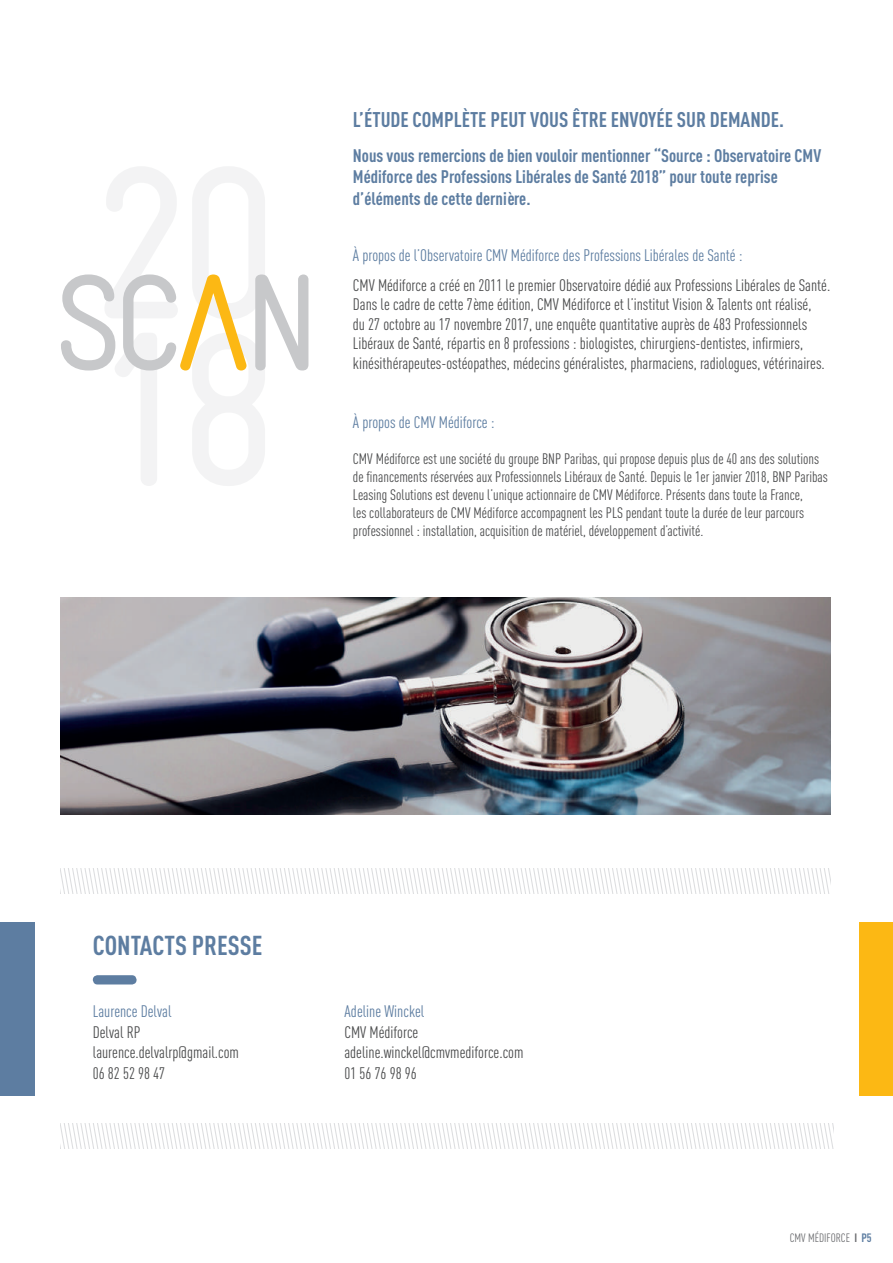
<style>
.page{position:relative;width:893px;height:1263px;background:#fff}
.page>*{position:absolute;margin:0;border:0;box-sizing:border-box;transform-origin:0 0}
.t1{font:700 27px "DIN Cond";color:#5d7da1}
.t2{font:700 21px "DIN Cond";color:#5d7da1}
.t3{font:700 18px/21.6px "DIN Cond";color:#5d7da1}
.t4{font:16.5px/19.5px "DIN Cond";color:#4b4c4d}
.t5{font:16.5px "DIN Cond";color:#5d7da1}
.t6{font:15px/18px "DIN Cond";color:#4b4c4d}
.t7{font:12px "DIN Cond";color:#6c6d70}
.s1{font-weight:700}
.s2{font-weight:700;color:#5d7da1}
</style>
<div class="page">
<svg style="left:61px;top:869px;width:770px;height:25px"></svg>
<svg style="left:61px;top:1124px;width:772px;height:24px"></svg>
<div style="left:0;top:922px;width:34px;height:173px;background:#5d7da1"></div>
<div style="left:859px;top:922px;width:34px;height:173px;background:#fcb814"></div>
<div style="left:93px;top:975px;width:44px;height:9px;background:#5d7da1;border-radius:5px"></div>
<svg style="left:61px;top:167px;width:247px;height:319px"></svg>
<img style="left:61px;top:597px;width:770px;height:217px">
<p class="t2" style="left:353px;top:107px;width:433px">L’ÉTUDE COMPLÈTE PEUT VOUS ÊTRE ENVOYÉE SUR DEMANDE.</p>
<p class="t3" style="left:353px;top:144px;width:470px">Nous vous remercions de bien vouloir mentionner “Source : Observatoire CMV<br>Médiforce des Professions Libérales de Santé 2018” pour toute reprise d’éléments de cette dernière.</p>
<p class="t5" style="left:353px;top:245px;width:391px">À propos de l’Observatoire CMV Médiforce des Professions Libérales de Santé :</p>
<p class="t4" style="left:353px;top:275px;width:479px">CMV Médiforce a créé en 2011 le premier Observatoire dédié aux Professions Libérales de Santé.<br>Dans le cadre de cette 7ème édition, CMV Médiforce et l’institut Vision &amp; Talents ont réalisé,<br>du 27 octobre au 17 novembre 2017, une enquête quantitative auprès de 483 Professionnels Libéraux de Santé, répartis en 8 professions : biologistes, chirurgiens-dentistes, infirmiers, kinésithérapeutes-ostéopathes, médecins généralistes, pharmaciens, radiologues, vétérinaires.</p>
<p class="t5" style="left:353px;top:412px;width:143px">À propos de CMV Médiforce :</p>
<p class="t6" style="left:353px;top:449px;width:476px">CMV Médiforce est une société du groupe BNP Paribas, qui propose depuis plus de 40 ans des solutions de financements réservées aux Professionnels Libéraux de Santé. Depuis le 1er janvier 2018, BNP Paribas Leasing Solutions est devenu l’unique actionnaire de CMV Médiforce. Présents dans toute la France,<br>les collaborateurs de CMV Médiforce accompagnent les PLS pendant toute la durée de leur parcours professionnel : installation, acquisition de matériel, développement d’activité.</p>
<h1 class="t1" style="left:93px;top:929px;width:171px">CONTACTS PRESSE</h1>
<p class="t5" style="left:93px;top:1002px;width:80px">Laurence Delval</p>
<p class="t4" style="left:93px;top:1022px;width:148px;line-height:20.5px">Delval RP laurence.delvalrp@gmail.com<br>06 82 52 98 47</p>
<p class="t5" style="left:344px;top:1002px;width:82px">Adeline Winckel</p>
<p class="t4" style="left:344px;top:1022px;width:181px;line-height:20.5px">CMV Médiforce adeline.winckel@cmvmediforce.com<br>01 56 76 98 96</p>
<p class="t7" style="left:790px;top:1230px;width:83px">CMV MÉDIFORCE <span class="s1">I</span> <span class="s2">P5</span></p>
</div>
